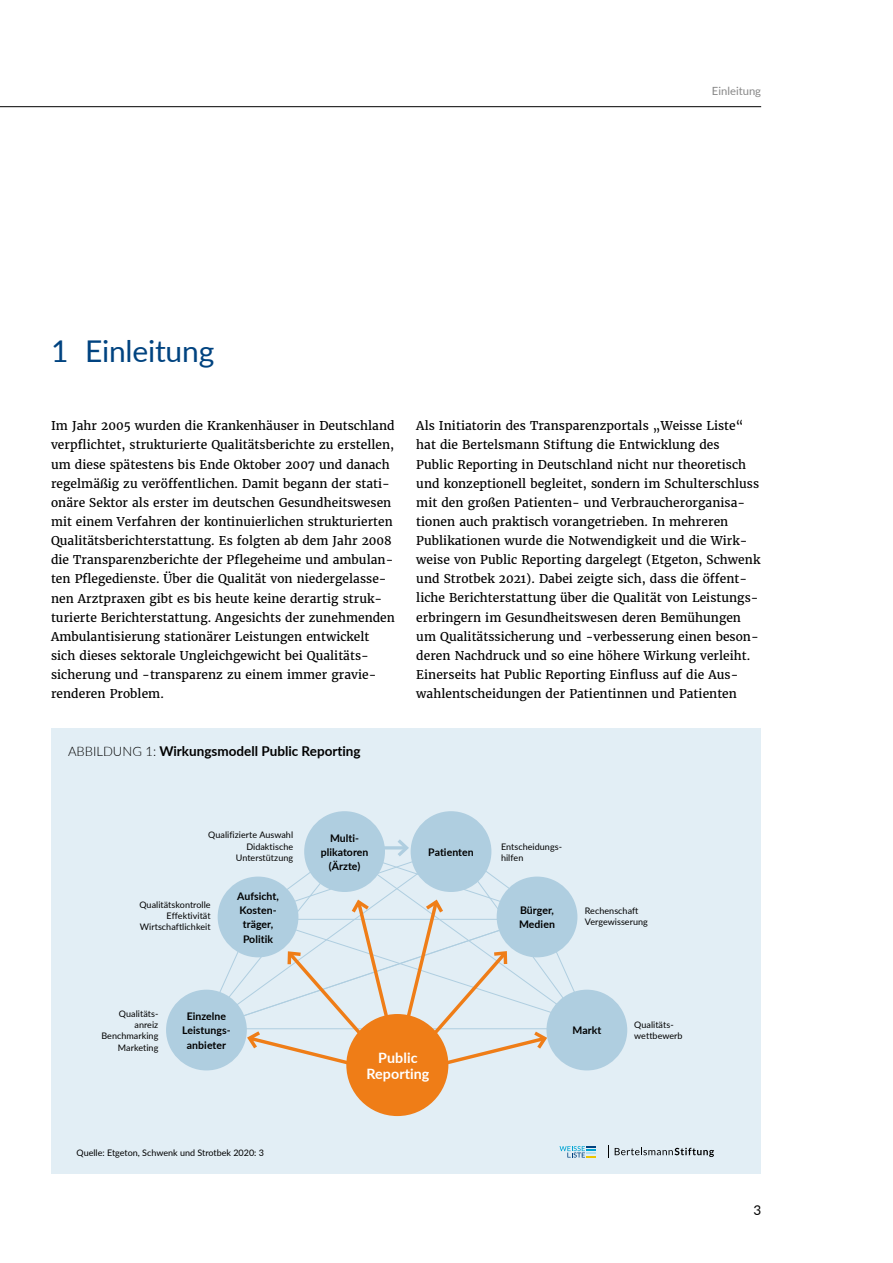
<style>
.page{position:relative;width:893px;height:1263px;background:#fff}
.page>*{position:absolute;margin:0;border:0;box-sizing:border-box;transform-origin:0 0}
.t1{font:30px "Lato";letter-spacing:-.005em;color:#004380}
.t2{font:700 14.25px/15.6px "Lato";letter-spacing:.005em;color:#fff;text-align:center}
.t3{font:700 13.5px "Lato";color:#000}
.t4{font:13.5px "Lato";color:#000}
.t5{font:12px/19.2px "Merriweather";letter-spacing:.005em;color:#000}
.t6{font:11.25px "Lato";color:#878787}
.t7{font:700 10.5px/14.2px "Lato";letter-spacing:.005em;color:#000;text-align:center}
.t8{font:9px/11.2px "Lato";letter-spacing:.005em;color:#000;text-align:right}
.s1{font-weight:300;font-size:13.05px}
</style>
<div class="page">
<hr style="left:0;top:106px;width:761px;height:1px;background:#000">
<div style="left:51px;top:728px;width:709px;height:445px;background:#e2eef5"></div>
<svg style="left:202px;top:836px;width:389px;height:244px"></svg>
<div style="left:346px;top:1014px;width:102px;height:102px;background:#ef7d17;border-radius:50%"></div>
<div style="left:411px;top:811px;width:80px;height:81px;background:#afcee0;border-radius:50%"></div>
<div style="left:497px;top:876px;width:80px;height:81px;background:#afcee0;border-radius:50%"></div>
<div style="left:166px;top:990px;width:81px;height:80px;background:#afcee0;border-radius:50%"></div>
<div style="left:218px;top:876px;width:80px;height:81px;background:#afcee0;border-radius:50%"></div>
<div style="left:546px;top:990px;width:81px;height:80px;background:#afcee0;border-radius:50%"></div>
<div style="left:304px;top:811px;width:81px;height:81px;background:#afcee0;border-radius:50%"></div>
<svg style="left:559px;top:1146px;width:37px;height:11px"></svg>
<svg style="left:615px;top:1148px;width:99px;height:9px"></svg>
<svg style="left:608px;top:1145px;width:1px;height:13px"></svg>
<h1 class="t1" style="left:51px;top:330px;width:165px">1 Einleitung</h1>
<p class="t6" style="left:712px;top:83px;width:51px">Einleitung</p>
<p class="t5" style="left:51px;top:416px;width:345px">Im Jahr 2005 wurden die Krankenhäuser in Deutschland verpflichtet, strukturierte Qualitätsberichte zu erstellen, um diese spätestens bis Ende Oktober 2007 und danach regelmäßig zu veröffentlichen. Damit begann der stati&shy;onäre Sektor als erster im deutschen Gesundheitswesen mit einem Verfahren der kontinuierlichen strukturierten Qualitätsberichterstattung. Es folgten ab dem Jahr 2008 die Transparenzberichte der Pflegeheime und ambulan&shy;ten Pflegedienste. Über die Qualität von niedergelasse&shy;nen Arztpraxen gibt es bis heute keine derartig struk&shy;turierte Berichterstattung. Angesichts der zunehmenden Ambulantisierung stationärer Leistungen entwickelt sich dieses sektorale Ungleichgewicht bei Qualitäts&shy;sicherung und - transparenz zu einem immer gravie&shy;renderen Problem.</p>
<p class="t5" style="left:416px;top:416px;width:345px">Als Initiatorin des Transparenzportals „Weisse Liste“ hat die Bertelsmann Stiftung die Entwicklung des<br>Public Reporting in Deutschland nicht nur theoretisch und konzeptionell begleitet, sondern im Schulterschluss mit den großen Patienten- und Verbraucherorganisa&shy;tionen auch praktisch vorangetrieben. In mehreren Publikationen wurde die Notwendigkeit und die Wirk&shy;weise von Public Reporting dargelegt (Etgeton, Schwenk und Strotbek 2021). Dabei zeigte sich, dass die öffent&shy;liche Berichterstattung über die Qualität von Leistungs&shy;erbringern im Gesundheitswesen deren Bemühungen um Qualitätssicherung und - verbesserung einen beson&shy;deren Nachdruck und so eine höhere Wirkung verleiht.<br>Einerseits hat Public Reporting Einfluss auf die Aus&shy;wahlentscheidungen der Patientinnen und Patienten</p>
<p class="t3" style="left:68px;top:741px;width:294px"><span class="s1">ABBILDUNG 1:</span> Wirkungsmodell Public Reporting</p>
<p class="t8" style="left:208px;top:829px;width:86px">Qualifizierte Auswahl<br>Didaktische<br>Unterstützung</p>
<p class="t8" style="left:501px;top:840px;width:62px;text-align:left">Entscheidungs&shy;hilfen</p>
<p class="t7" style="left:321px;top:830px;width:49px">Multi&shy;plikatoren (Ärzte)</p>
<p class="t7" style="left:428px;top:844px;width:47px">Patienten</p>
<p class="t8" style="left:139px;top:899px;width:73px">Qualitätskontrolle<br>Effektivität<br>Wirtschaftlichkeit</p>
<p class="t7" style="left:237px;top:888px;width:43px">Aufsicht,<br>Kosten&shy;träger,<br>Politik</p>
<p class="t7" style="left:519px;top:903px;width:37px;text-align:left">Bürger,<br>Medien</p>
<p class="t8" style="left:585px;top:905px;width:65px;text-align:left">Rechenschaft<br>Vergewisserung</p>
<p class="t8" style="left:101px;top:1007px;width:58px">Qualitäts&shy;anreiz<br>Benchmarking<br>Marketing</p>
<p class="t7" style="left:182px;top:1009px;width:50px">Einzelne<br>Leistungs&shy;anbieter</p>
<p class="t2" style="left:366px;top:1049px;width:64px">Public<br>Reporting</p>
<p class="t7" style="left:572px;top:1023px;width:30px">Markt</p>
<p class="t8" style="left:634px;top:1019px;width:50px;text-align:left">Qualitäts&shy;wettbewerb</p>
<p class="t8" style="left:77px;top:1147px;width:189px">Quelle: Etgeton, Schwenk und Strotbek 2020: 3</p>
<p class="t4" style="left:753px;top:1200px;width:9px">3</p>
</div>
